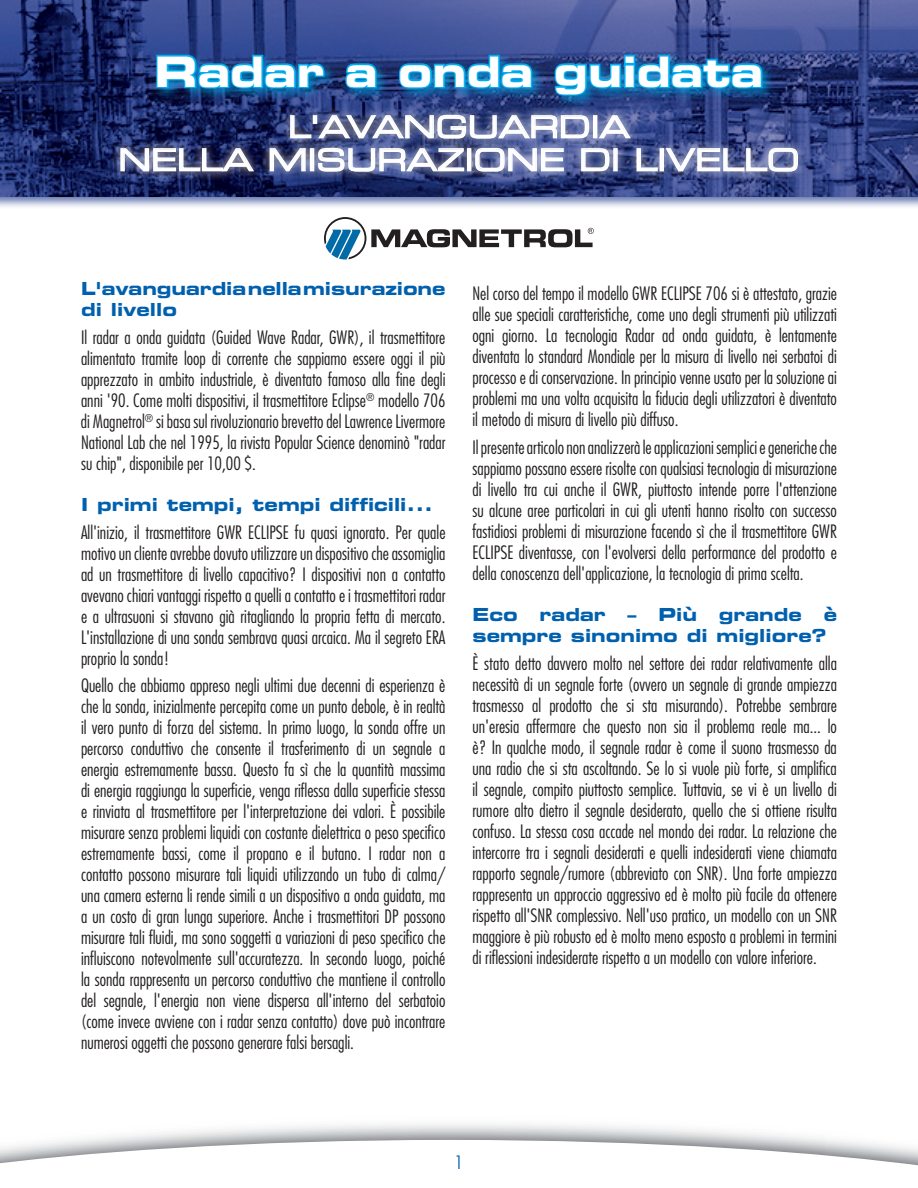
<style>
.page{position:relative;width:918px;height:1188px;background:#fff}
.page>*{position:absolute;margin:0;border:0;box-sizing:border-box;transform-origin:0 0}
.t1{font:42px "Eurostile Bold Extended Two";color:#fff}
.t2{font:30px "Eurostile Extended Two";color:#fff}
.t3{font:300 condensed 18px/21px "Futura";color:#231f20;text-align:justify}
.t4{font:18px/21px "Eurostile Bold Extended Two";color:#0160ae}
.t5{font:300 condensed 18px "Futura";color:#0160ae}
</style>
<div class="page">
<svg style="left:0;top:1140px;width:918px;height:26px"></svg>
<div style="left:0;top:0;width:918px;height:209px;background:#253f8e;opacity:.72"></div>
<img style="left:0;top:0;width:918px;height:196px">
<svg style="left:324px;top:217px;width:270px;height:43px"></svg>
<div style="left:111px;top:105px;width:696px;height:76px;background:#fff;opacity:.89"></div>
<svg style="left:289px;top:114px;width:301px;height:26px;background:#878fb1"></svg>
<div style="left:593px;top:115px;width:4px;height:23px;border:2px solid #fff"></div>
<svg style="left:598px;top:114px;width:34px;height:26px"></svg>
<svg style="left:120px;top:147px;width:135px;height:26px;background:#767b98"></svg>
<svg style="left:269px;top:147px;width:37px;height:25px"></svg>
<div style="left:310px;top:148px;width:4px;height:23px;border:2px solid #fff"></div>
<svg style="left:317px;top:147px;width:148px;height:26px;background:#8f98b8"></svg>
<div style="left:467px;top:148px;width:4px;height:23px;border:2px solid #fff"></div>
<svg style="left:474px;top:147px;width:91px;height:25px"></svg>
<svg style="left:580px;top:147px;width:30px;height:25px"></svg>
<div style="left:613px;top:148px;width:5px;height:23px;border:2px solid #fff"></div>
<svg style="left:636px;top:147px;width:163px;height:26px;background:#8992b7"></svg>
<div style="left:153px;top:51px;width:622px;height:58px;background:#00aeef;opacity:.62"></div>
<svg style="left:155px;top:53px;width:171px;height:37px;background:#1078b8"></svg>
<svg style="left:344px;top:62px;width:34px;height:28px"></svg>
<svg style="left:398px;top:53px;width:136px;height:37px;background:#1476b7"></svg>
<svg style="left:553px;top:53px;width:211px;height:44px;background:#1575b5"></svg>
<p class="t1" style="left:155px;top:42px;width:610px">Radar a onda guidata</p>
<p class="t2" style="left:288px;top:106px;width:343px">L'AVANGUARDIA</p>
<p class="t2" style="left:118px;top:139px;width:683px">NELLA MISURAZIONE DI LIVELLO</p>
<p class="t4" style="left:81px;top:277px;width:366px">L'avanguardia nella misurazione di livello</p>
<p class="t3" style="left:81px;top:326px;width:366px">Il radar a onda guidata (Guided Wave Radar, GWR), il trasmettitore alimentato tramite loop di corrente che sappiamo essere oggi il più apprezzato in ambito industriale, è diventato famoso alla fine degli anni '90. Come molti dispositivi, il trasmettitore Eclipse<sup>®</sup> modello 706 di Magnetrol<sup>®</sup> si basa sul rivoluzionario brevetto del Lawrence Livermore National Lab che nel 1995, la rivista Popular Science denominò "radar su chip", disponibile per 10,00 $.</p>
<p class="t4" style="left:81px;top:493px;width:354px">I primi tempi, tempi difficili...</p>
<p class="t3" style="left:81px;top:521px;width:366px">All'inizio, il trasmettitore GWR ECLIPSE fu quasi ignorato. Per quale motivo un cliente avrebbe dovuto utilizzare un dispositivo che assomiglia ad un trasmettitore di livello capacitivo? I dispositivi non a contatto avevano chiari vantaggi rispetto a quelli a contatto e i trasmettitori radar e a ultrasuoni si stavano già ritagliando la propria fetta di mercato.<br>L'installazione di una sonda sembrava quasi arcaica. Ma il segreto ERA proprio la sonda!</p>
<p class="t3" style="left:81px;top:675px;width:366px">Quello che abbiamo appreso negli ultimi due decenni di esperienza è che la sonda, inizialmente percepita come un punto debole, è in realtà il vero punto di forza del sistema. In primo luogo, la sonda offre un percorso conduttivo che consente il trasferimento di un segnale a energia estremamente bassa. Questo fa sì che la quantità massima di energia raggiunga la superficie, venga riflessa dalla superficie stessa e rinviata al trasmettitore per l'interpretazione dei valori. È possibile misurare senza problemi liquidi con costante dielettrica o peso specifico estremamente bassi, come il propano e il butano. I radar non a contatto possono misurare tali liquidi utilizzando un tubo di calma/ una camera esterna li rende simili a un dispositivo a onda guidata, ma a un costo di gran lunga superiore. Anche i trasmettitori DP possono misurare tali fluidi, ma sono soggetti a variazioni di peso specifico che influiscono notevolmente sull'accuratezza. In secondo luogo, poiché la sonda rappresenta un percorso conduttivo che mantiene il controllo del segnale, l'energia non viene dispersa all'interno del serbatoio (come invece avviene con i radar senza contatto) dove può incontrare numerosi oggetti che possono generare falsi bersagli.</p>
<p class="t3" style="left:472px;top:283px;width:366px">Nel corso del tempo il modello GWR ECLIPSE 706 si è attestato, grazie alle sue speciali caratteristiche, come uno degli strumenti più utilizzati ogni giorno. La tecnologia Radar ad onda guidata, è lentamente diventata lo standard Mondiale per la misura di livello nei serbatoi di processo e di conservazione. In principio venne usato per la soluzione ai problemi ma una volta acquisita la fiducia degli utilizzatori è diventato il metodo di misura di livello più diffuso.</p>
<p class="t3" style="left:472px;top:436px;width:366px">Il presente articolo non analizzerà le applicazioni semplici e generiche che sappiamo possano essere risolte con qualsiasi tecnologia di misurazione di livello tra cui anche il GWR, piuttosto intende porre l'attenzione su alcune aree particolari in cui gli utenti hanno risolto con successo fastidiosi problemi di misurazione facendo sì che il trasmettitore GWR ECLIPSE diventasse, con l'evolversi della performance del prodotto e della conoscenza dell'applicazione, la tecnologia di prima scelta.</p>
<p class="t4" style="left:472px;top:604px;width:366px">Eco radar – Più grande è sempre sinonimo di migliore?</p>
<p class="t3" style="left:472px;top:653px;width:366px">È stato detto davvero molto nel settore dei radar relativamente alla necessità di un segnale forte (ovvero un segnale di grande ampiezza trasmesso al prodotto che si sta misurando). Potrebbe sembrare un'eresia affermare che questo non sia il problema reale ma... lo è? In qualche modo, il segnale radar è come il suono trasmesso da una radio che si sta ascoltando. Se lo si vuole più forte, si amplifica il segnale, compito piuttosto semplice. Tuttavia, se vi è un livello di rumore alto dietro il segnale desiderato, quello che si ottiene risulta confuso. La stessa cosa accade nel mondo dei radar. La relazione che intercorre tra i segnali desiderati e quelli indesiderati viene chiamata rapporto segnale/rumore (abbreviato con SNR). Una forte ampiezza rappresenta un approccio aggressivo ed è molto più facile da ottenere rispetto all'SNR complessivo. Nell'uso pratico, un modello con un SNR maggiore è più robusto ed è molto meno esposto a problemi in termini di riflessioni indesiderate rispetto a un modello con valore inferiore.</p>
<p class="t5" style="left:455px;top:1151px;width:9px">1</p>
</div>
